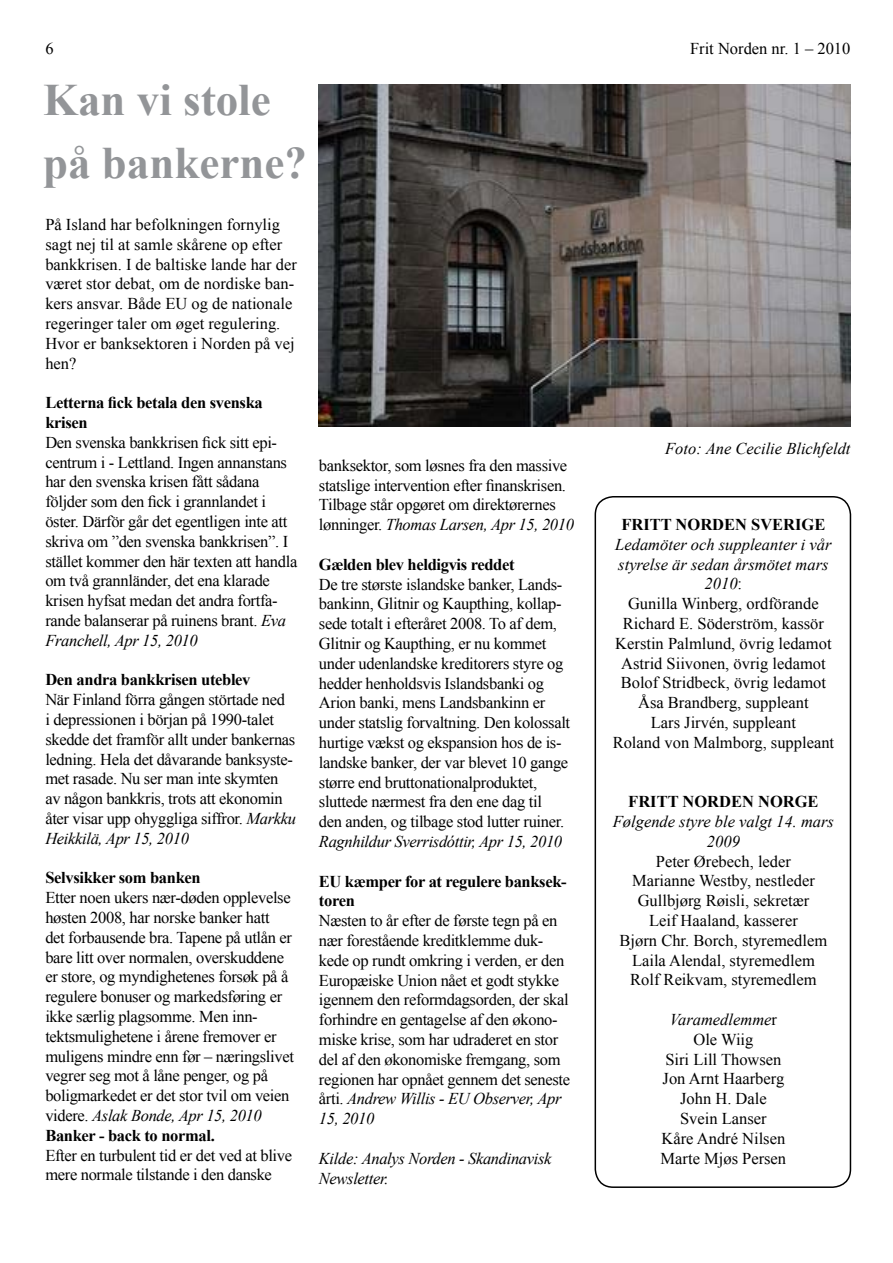
<style>
.page{position:relative;width:893px;height:1263px;background:#fff}
.page>*{position:absolute;margin:0;border:0;box-sizing:border-box;transform-origin:0 0}
.t1{font:700 45px/63px "Times New Roman";color:#939598}
.t2{font:16.5px/19.8px "Times New Roman";letter-spacing:-.02em;color:#000}
.t3{font:16.5px/19.8px "Times New Roman";color:#000;text-align:center}
.t4{font:700 16.5px/19.8px "Times New Roman";letter-spacing:-.02em;color:#000}
.t5{font:italic 16.5px/19.8px "Times New Roman";letter-spacing:-.02em;color:#000}
.t6{font:italic 16.5px/19.8px "Times New Roman";color:#000;text-align:center}
.t7{font:700 16.5px "Times New Roman";color:#000}
.s1{font-style:italic}
.s2{font-weight:700}
</style>
<div class="page">
<div style="left:595px;top:496px;width:256px;height:692px;border:2px solid #000;border-radius:18px"></div>
<img style="left:319px;top:84px;width:531px;height:342px">
<h1 class="t1" style="left:43px;top:67px;width:265px">Kan vi stole på bankerne?</h1>
<p class="t3" style="left:45px;top:214px;width:253px;text-align:left">På Island har befolkningen fornylig sagt nej til at samle skårene op efter bankkrisen. I de baltiske lande har der været stor debat, om de nordiske ban&shy;kers ansvar. Både EU og de nationale regeringer taler om øget regulering.<br>Hvor er banksektoren i Norden på vej hen?</p>
<p class="t4" style="left:45px;top:392px;width:219px">Letterna fick betala den svenska krisen</p>
<p class="t2" style="left:45px;top:432px;width:254px">Den svenska bankkrisen fick sitt epi&shy;centrum i ‑ Lettland. Ingen annanstans har den svenska krisen fått sådana följder som den fick i grannlandet i öster. Därför går det egentligen inte att skriva om ”den svenska bankkrisen”. I stället kommer den här texten att handla om två grannländer, det ena klarade krisen hyfsat medan det andra fortfa&shy;rande balanserar på ruinens brant. <span class="s1">Eva Franchell, Apr 15, 2010</span></p>
<p class="t4" style="left:45px;top:669px;width:207px">Den andra bankkrisen uteblev</p>
<p class="t2" style="left:45px;top:689px;width:252px">När Finland förra gången störtade ned<br>i depressionen i början på 1990‑talet skedde det framför allt under bankernas ledning. Hela det dåvarande banksyste&shy;met rasade. Nu ser man inte skymten av någon bankkris, trots att ekonomin åter visar upp ohyggliga siffror. <span class="s1">Markku Heikkilä, Apr 15, 2010</span></p>
<p class="t4" style="left:45px;top:867px;width:157px">Selvsikker som banken</p>
<p class="t2" style="left:45px;top:887px;width:250px">Etter noen ukers nær‑døden opplevelse høsten 2008, har norske banker hatt<br>det forbausende bra. Tapene på utlån er bare litt over normalen, overskuddene er store, og myndighetenes forsøk på å regulere bonuser og markedsføring er ikke særlig plagsomme. Men inn&shy;tektsmulighetene i årene fremover er muligens mindre enn før – næringslivet vegrer seg mot å låne penger, og på boligmarkedet er det stor tvil om veien videre. <span class="s1">Aslak Bonde, Apr 15, 2010<br></span><span class="s2">Banker ‑ back to normal.</span></p>
<p class="t2" style="left:45px;top:1145px;width:248px">Efter en turbulent tid er det ved at blive mere normale tilstande i den danske</p>
<p class="t2" style="left:319px;top:455px;width:257px">banksektor, som løsnes fra den massive statslige intervention efter finanskrisen.<br>Tilbage står opgøret om direktørernes lønninger. <span class="s1">Thomas Larsen, Apr 15, 2010</span></p>
<p class="t4" style="left:319px;top:554px;width:197px">Gælden blev heldigvis reddet</p>
<p class="t2" style="left:319px;top:574px;width:253px">De tre største islandske banker, Lands&shy;bankinn, Glitnir og Kaupthing, kollap&shy;sede totalt i efteråret 2008. To af dem, Glitnir og Kaupthing, er nu kommet under udenlandske kreditorers styre og hedder henholdsvis Islandsbanki og Arion banki, mens Landsbankinn er under statslig forvaltning. Den kolossalt hurtige vækst og ekspansion hos de is&shy;landske banker, der var blevet 10 gange større end bruttonationalproduktet, sluttede nærmest fra den ene dag til<br>den anden, og tilbage stod lutter ruiner.</p>
<p class="t5" style="left:319px;top:831px;width:245px">Ragnhildur Sverrisdóttir, Apr 15, 2010</p>
<p class="t4" style="left:319px;top:871px;width:249px">EU kæmper for at regulere banksek&shy;toren</p>
<p class="t2" style="left:319px;top:910px;width:253px">Næsten to år efter de første tegn på en nær forestående kreditklemme duk&shy;kede op rundt omkring i verden, er den Europæiske Union nået et godt stykke igennem den reformdagsorden, der skal forhindre en gentagelse af den økono&shy;miske krise, som har udraderet en stor del af den økonomiske fremgang, som regionen har opnået gennem det seneste årti. <span class="s1">Andrew Willis ‑ EU Observer, Apr 15, 2010</span></p>
<p class="t5" style="left:319px;top:1148px;width:234px">Kilde: Analys Norden - Skandinavisk<br>Newsletter.</p>
<p class="t3" style="left:690px;top:38px;width:162px">Frit Norden nr. 1 – 2010</p>
<p class="t6" style="left:665px;top:438px;width:187px">Foto: Ane Cecilie Blichfeldt</p>
<p class="t7" style="left:621px;top:513px;width:206px">FRITT NORDEN SVERIGE</p>
<p class="t3" style="left:613px;top:534px;width:223px"><span class="s1">Ledamöter och suppleanter i vår styrelse är sedan årsmötet mars<br>2010</span>:<br>Gunilla Winberg, ordförande<br>Richard E. Söderström, kassör<br>Kerstin Palmlund, övrig ledamot<br>Astrid Siivonen, övrig ledamot<br>Bolof Stridbeck, övrig ledamot<br>Åsa Brandberg, suppleant<br>Lars Jirvén, suppleant<br>Roland von Malmborg, suppleant</p>
<p class="t7" style="left:628px;top:790px;width:192px">FRITT NORDEN NORGE</p>
<p class="t6" style="left:613px;top:811px;width:223px">Følgende styre ble valgt 14. mars<br>2009</p>
<p class="t3" style="left:620px;top:851px;width:209px">Peter Ørebech, leder<br>Marianne Westby, nestleder<br>Gullbjørg Røisli, sekretær<br>Leif Haaland, kasserer<br>Bjørn Chr. Borch, styremedlem<br>Laila Alendal, styremedlem<br>Rolf Reikvam, styremedlem</p>
<p class="t3" style="left:661px;top:1009px;width:127px"><span class="s1">Varamedlemme</span>r<br>Ole Wiig<br>Siri Lill Thowsen<br>Jon Arnt Haarberg<br>John H. Dale<br>Svein Lanser<br>Kåre André Nilsen<br>Marte Mjøs Persen</p>
</div>
